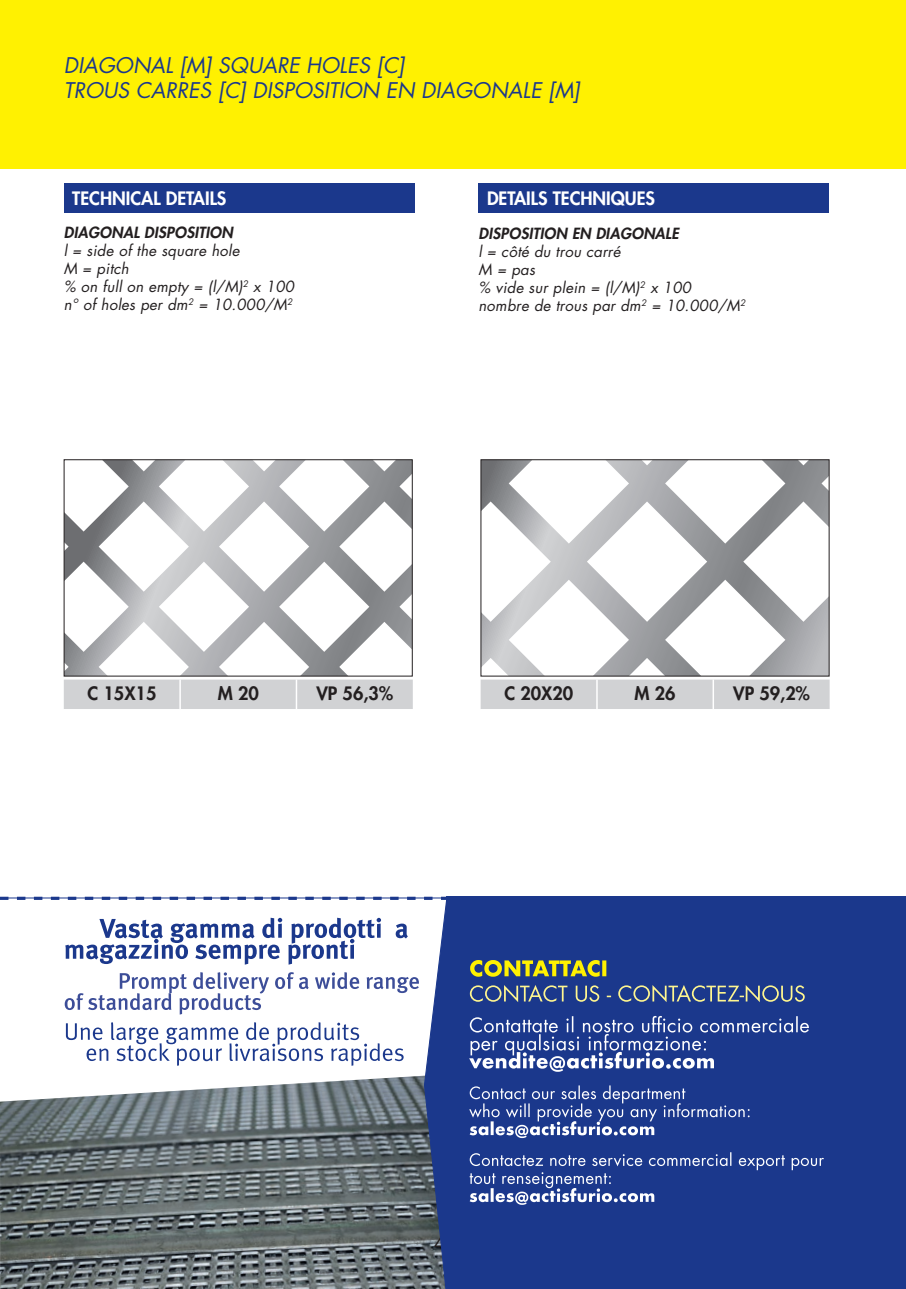
<style>
.page{position:relative;width:906px;height:1289px;background:#fff}
.page>*{position:absolute;margin:0;border:0;box-sizing:border-box;transform-origin:0 0}
.t1{font:italic 21px/25.2px "Futura Std";color:#1b388c}
.t2{font:21px "ITC Avant Garde Std";color:#231f20}
.t3{font:800 18px "Futura Std";color:#fff}
.t4{font:800 18px "Futura Std";color:#231f20}
.t5{font:italic 15px/18px "Futura Std";letter-spacing:.015em;color:#231f20}
.t6{font:italic 800 15px "Futura Std";letter-spacing:.015em;color:#231f20}
</style>
<div class="page">
<div style="left:0;top:0;width:906px;height:168px;background:#fff101"></div>
<svg style="left:482px;top:461px;width:345px;height:213px"></svg>
<div style="left:480px;top:459px;width:349px;height:217px;border:1px solid #231f20"></div>
<svg style="left:66px;top:461px;width:344px;height:213px"></svg>
<div style="left:64px;top:459px;width:348px;height:217px;border:1px solid #231f20"></div>
<div style="left:64px;top:679px;width:349px;height:30px;background:#d1d2d4"></div>
<hr style="left:179px;top:679px;width:2px;height:30px;background:#fff">
<hr style="left:296px;top:679px;width:1px;height:30px;background:#fff">
<div style="left:480px;top:679px;width:349px;height:30px;background:#d1d2d4"></div>
<hr style="left:596px;top:679px;width:2px;height:30px;background:#fff">
<hr style="left:712px;top:679px;width:2px;height:30px;background:#fff">
<div style="left:64px;top:183px;width:351px;height:30px;background:#1b388c"></div>
<div style="left:478px;top:183px;width:351px;height:30px;background:#1b388c"></div>
<svg style="left:0;top:896px;width:906px;height:392px"></svg>
<h1 class="t1" style="left:64px;top:53px;width:518px">DIAGONAL [M] SQUARE HOLES [C]<br>TROUS CARRES [C] DISPOSITION EN DIAGONALE [M]</h1>
<p class="t3" style="left:72px;top:187px;width:156px">TECHNICAL DETAILS</p>
<p class="t6" style="left:64px;top:223px;width:171px">DIAGONAL DISPOSITION</p>
<p class="t5" style="left:64px;top:241px;width:232px">l = side of the square hole<br>M = pitch<br>% on full on empty = (l/M)<sup>2</sup> x 100 n° of holes per dm<sup>2</sup> = 10.000/M<sup>2</sup></p>
<p class="t3" style="left:487px;top:187px;width:170px">DETAILS TECHNIQUES</p>
<p class="t6" style="left:478px;top:224px;width:202px">DISPOSITION EN DIAGONALE</p>
<p class="t5" style="left:478px;top:243px;width:269px">l = côté du trou carré<br>M = pas<br>% vide sur plein = (l/M)<sup>2</sup> x 100<br>nombre de trous par dm<sup>2</sup> = 10.000/M<sup>2</sup></p>
<p class="t4" style="left:88px;top:682px;width:70px">C 15X15</p>
<p class="t4" style="left:218px;top:682px;width:43px">M 20</p>
<p class="t4" style="left:316px;top:682px;width:78px">VP 56,3%</p>
<p class="t4" style="left:504px;top:682px;width:70px">C 20X20</p>
<p class="t4" style="left:634px;top:682px;width:43px">M 26</p>
<p class="t4" style="left:733px;top:682px;width:78px">VP 59,2%</p>
<h1 class="t2" style="left:434px;top:1229px;width:26px">43</h1>
</div>
